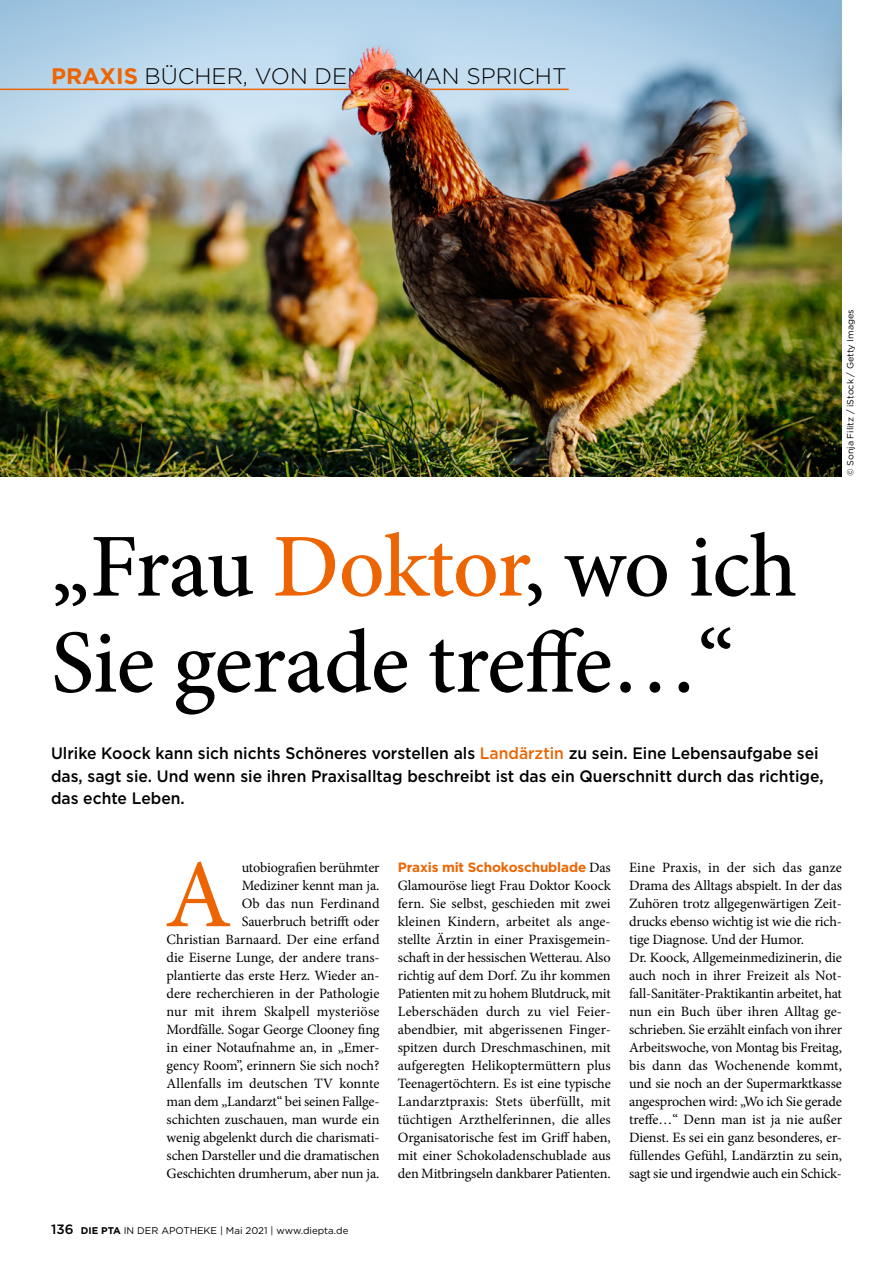
<style>
.page{position:relative;width:893px;height:1263px;background:#fff}
.page>*{position:absolute;margin:0;border:0;box-sizing:border-box;transform-origin:0 0}
.t1{font:97.35px "Minion Pro";color:#ec6502}
.t2{font:500 90px/96px "Minion Pro";letter-spacing:-.015em;color:#000}
.t3{font:300 22.5px "Gotham";color:#000}
.t4{font:500 16.5px/22.5px "Gotham";color:#000;scale:.95 1}
.t5{font:14.25px/18px "Minion Pro";letter-spacing:-.01em;color:#000;text-align:right}
.t6{font:700 13.5px "Gotham";letter-spacing:-.01em;color:#ec6502}
.t7{font:9.75px "Gotham";color:#000}
.t8{font:9px "Gotham";color:#000}
.s1{font-weight:700;color:#ec6502}
.s2{color:#ec6502}
.s3{font-family:"Minion Pro";font-weight:400;font-size:14.25px;color:#000}
.s4{font-weight:500;font-size:13.5px}
.s5{font-weight:700}
</style>
<div class="page">
<img style="left:0;top:0;width:842px;height:476px">
<hr style="left:0;top:89px;width:569px;height:1px;background:#ec6502">
<img style="left:281px;top:30px;width:229px;height:119px">
<h3 class="t3" style="left:51px;top:62px;width:517px"><span class="s1">PRAXIS</span> BÜCHER, VON DENEN MAN SPRICHT</h3>
<h2 class="t2" style="left:51px;top:519px;width:748px">„Frau <span class="s2">Doktor</span>, wo ich<br>Sie gerade treffe…“</h2>
<p class="t4" style="left:51px;top:742px;width:815px">Ulrike Koock kann sich nichts Schöneres vorstellen als <span class="s2">Landärztin</span> zu sein. Eine Lebensaufgabe sei das, sagt sie. Und wenn sie ihren Praxisalltag beschreibt ist das ein Querschnitt durch das richtige, das echte Leben.</p>
<p class="t8" style="left:844px;top:476px;width:168px;rotate:-90deg">© Sonja Filitz / iStock / Getty Images</p>
<h1 class="t1" style="left:165px;top:830px;width:69px">A</h1>
<p class="t5" style="left:167px;top:859px;width:214px">utobiografien berühmter<br>Mediziner kennt man ja.<br>Ob das nun Ferdinand<br>Sauerbruch betrifft oder<br>Christian Barnaard. Der eine erfand die Eiserne Lunge, der andere trans&shy;plantierte das erste Herz. Wieder an&shy;dere recherchieren in der Pathologie nur mit ihrem Skalpell mysteriöse Mordfälle. Sogar George Clooney fing in einer Notaufnahme an, in „Emer&shy;gency Room”, erinnern Sie sich noch?<br>Allenfalls im deutschen TV konnte man dem „Landarzt“ bei seinen Fallge&shy;schichten zuschauen, man wurde ein wenig abgelenkt durch die charismati&shy;schen Darsteller und die dramatischen Geschichten drumherum, aber nun ja.</p>
<p class="t6" style="left:398px;top:858px;width:214px">Praxis mit Schokoschublade <span class="s3">Das</span></p>
<p class="t5" style="left:398px;top:877px;width:214px;text-align:justify">Glamouröse liegt Frau Doktor Koock fern. Sie selbst, geschieden mit zwei kleinen Kindern, arbeitet als ange&shy;stellte Ärztin in einer Praxisgemein&shy;schaft in der hessischen Wetterau. Also richtig auf dem Dorf. Zu ihr kommen Patienten mit zu hohem Blutdruck, mit Leberschäden durch zu viel Feier&shy;abendbier, mit abgerissenen Finger&shy;spitzen durch Dreschmaschinen, mit aufgeregten Helikoptermüttern plus Teenagertöchtern. Es ist eine typische Landarztpraxis: Stets überfüllt, mit tüchtigen Arzthelferinnen, die alles Organisatorische fest im Griff haben, mit einer Schokoladenschublade aus den Mitbringseln dankbarer Patienten.</p>
<p class="t7" style="left:51px;top:1224px;width:299px"><span class="s4">136</span> <span class="s5">DIE PTA</span> IN DER APOTHEKE | Mai 2021 | www.diepta.de</p>
<p class="t5" style="left:629px;top:859px;width:214px;text-align:left">Eine Praxis, in der sich das ganze Drama des Alltags abspielt. In der das Zuhören trotz allgegenwärtigen Zeit&shy;drucks ebenso wichtig ist wie die rich&shy;tige Diagnose. Und der Humor.<br>Dr. Koock, Allgemeinmedizinerin, die auch noch in ihrer Freizeit als Not&shy;fall-Sanitäter-Praktikantin arbeitet, hat nun ein Buch über ihren Alltag ge&shy;schrieben. Sie erzählt einfach von ihrer Arbeitswoche, von Montag bis Freitag, bis dann das Wochenende kommt, und sie noch an der Supermarktkasse angesprochen wird: „Wo ich Sie gerade treffe…“ Denn man ist ja nie außer Dienst. Es sei ein ganz besonderes, er&shy;füllendes Gefühl, Landärztin zu sein, sagt sie und irgendwie auch ein Schick-</p>
</div>
